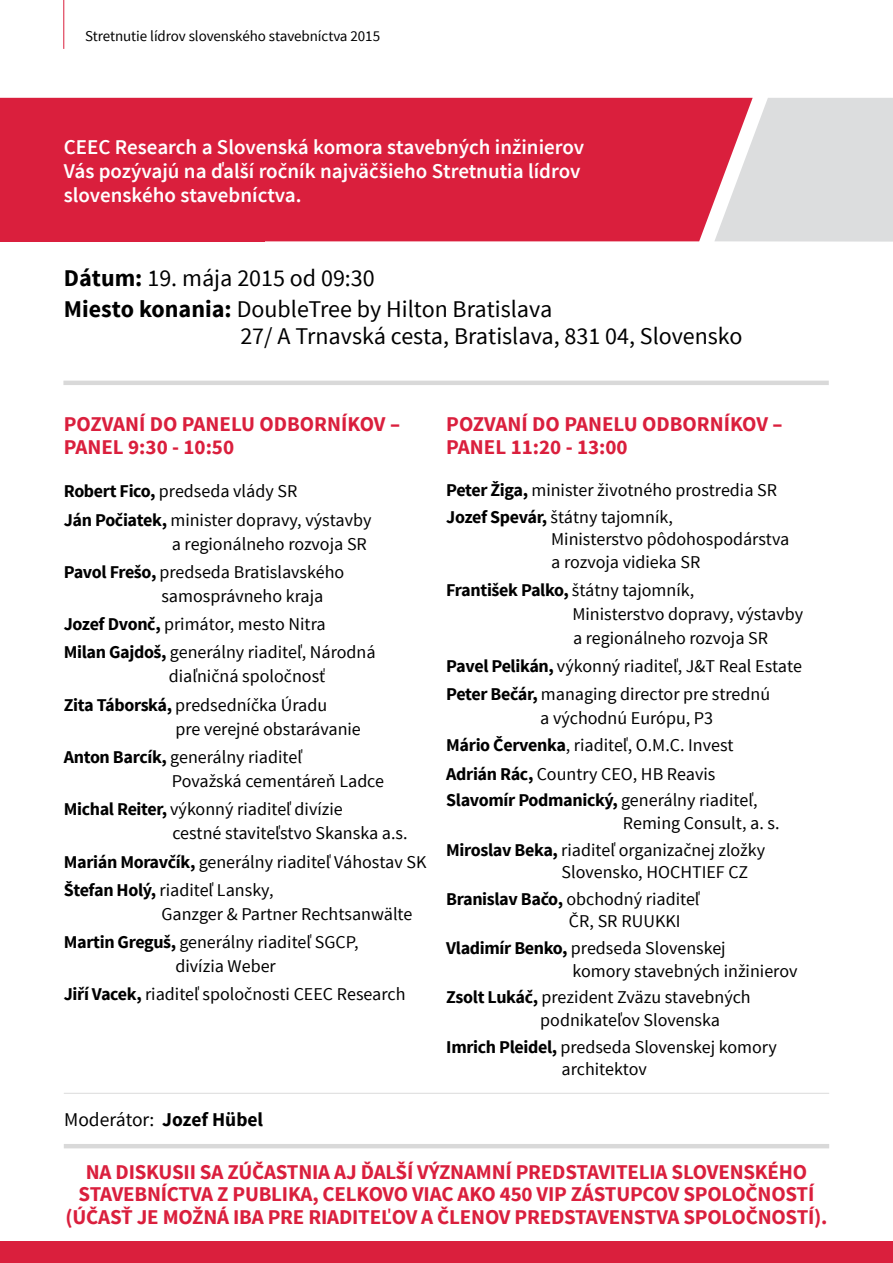
<style>
.page{position:relative;width:893px;height:1263px;background:#fff}
.page>*{position:absolute;margin:0;border:0;box-sizing:border-box;transform-origin:0 0}
.t1{font:24px/31.5px "Source Sans Pro";color:#000}
.t2{font:700 21px/22.5px "Source Sans Pro";letter-spacing:-.01em;color:#da1f3d}
.t3{font:600 21px/24px "Source Sans Pro";color:#fff}
.t4{font:19.5px "Source Sans Pro";color:#000}
.t5{font:18px/28.2px "Source Sans Pro";color:#000}
.t6{font:15px "Source Sans Pro";letter-spacing:-.005em;color:#000}
.s1{font-weight:700}
</style>
<div class="page">
<div style="left:265px;top:98px;width:449px;height:143px;background:#da1f3d"></div>
<div style="left:0;top:98px;width:265px;height:143px;background:#da1f3d"></div>
<svg style="left:714px;top:98px;width:179px;height:144px;background:#ded0d4"></svg>
<hr style="left:63px;top:0;width:1px;height:49px;background:#da1f3d">
<hr style="left:63px;top:381px;width:766px;height:4px;background:#d9d9d9">
<hr style="left:64px;top:1144px;width:765px;height:4px;background:#d9d9d9">
<hr style="left:64px;top:1093px;width:765px;height:1px;background:#000">
<div style="left:0;top:1242px;width:893px;height:21px;background:#da1f3d"></div>
<p class="t6" style="left:85px;top:26px;width:297px">Stretnutie lídrov slovenského stavebníctva 2015</p>
<p class="t3" style="left:64px;top:136px;width:522px">CEEC Research a Slovenská komora stavebných inžinierov<br>Vás pozývajú na ďalší ročník najväčšieho Stretnutia lídrov slovenského stavebníctva.</p>
<h1 class="t1" style="left:64px;top:263px;width:490px"><span class="s1">Dátum:</span> 19. mája 2015 od 09:30<br><span class="s1">Miesto konania:</span> DoubleTree by Hilton Bratislava</h1>
<h1 class="t1" style="left:240px;top:321px;width:504px">27/ A Trnavská cesta, Bratislava, 831 04, Slovensko</h1>
<p class="t2" style="left:64px;top:414px;width:338px">POZVANÍ DO PANELU ODBORNÍKOV –<br>PANEL 9:30 - 10:50</p>
<p class="t5" style="left:64px;top:478px;width:309px"><span class="s1">Robert Fico,</span> predseda vlády SR<br><span class="s1">Ján Počiatek,</span> minister dopravy, výstavby</p>
<p class="t5" style="left:64px;top:530px;width:305px;text-indent:108px">a regionálneho rozvoja SR<br><span class="s1">Pavol Frešo,</span> predseda Bratislavského</p>
<p class="t5" style="left:64px;top:582px;width:313px;text-indent:98px">samosprávneho kraja<br><span class="s1">Jozef Dvonč,</span> primátor, mesto Nitra<br><span class="s1">Milan Gajdoš,</span> generálny riaditeľ, Národná</p>
<p class="t5" style="left:64px;top:663px;width:265px;text-align:right">diaľničná spoločnosť<br><span class="s1">Zita Táborská,</span> predsedníčka Úradu</p>
<p class="t5" style="left:64px;top:715px;width:299px;text-indent:112px">pre verejné obstarávanie<br><span class="s1">Anton Barcík,</span> generálny riaditeľ</p>
<p class="t5" style="left:64px;top:767px;width:322px;text-indent:108px">Považská cementáreň Ladce<br><span class="s1">Michal Reiter,</span> výkonný riaditeľ divízie</p>
<p class="t5" style="left:64px;top:819px;width:364px;text-indent:109px">cestné staviteľstvo Skanska a.s.<br><span class="s1">Marián Moravčík,</span> generálny riaditeľ Váhostav SK<br><span class="s1">Štefan Holý,</span> riaditeľ Lansky,</p>
<p class="t5" style="left:64px;top:900px;width:350px;text-indent:98px">Ganzger &amp; Partner Rechtsanwälte<br><span class="s1">Martin Greguš,</span> generálny riaditeľ SGCP,</p>
<p class="t5" style="left:64px;top:952px;width:343px;text-indent:112px">divízia Weber<br><span class="s1">Jiří Vacek,</span> riaditeľ spoločnosti CEEC Research</p>
<p class="t2" style="left:446px;top:414px;width:338px">POZVANÍ DO PANELU ODBORNÍKOV –<br>PANEL 11:20 - 13:00</p>
<p class="t5" style="left:446px;top:477px;width:332px;line-height:26.7px"><span class="s1">Peter Žiga,</span> minister životného prostredia SR<br><span class="s1">Jozef Spevár,</span> štátny tajomník,</p>
<p class="t5" style="left:551px;top:528px;width:240px;line-height:22.5px">Ministerstvo pôdohospodárstva a rozvoja vidieka SR</p>
<p class="t5" style="left:572px;top:578px;width:232px;line-height:24px;text-indent:-126px"><span class="s1">František Palko,</span> štátny tajomník,<br>Ministerstvo dopravy, výstavby a regionálneho rozvoja SR</p>
<p class="t5" style="left:446px;top:652px;width:357px"><span class="s1">Pavel Pelikán,</span> výkonný riaditeľ, J&amp;T Real Estate<br><span class="s1">Peter Bečár,</span> managing director pre strednú</p>
<p class="t5" style="left:446px;top:705px;width:313px;line-height:27.3px;text-indent:94px">a východnú Európu, P3<br><span class="s1">Mário Červenka</span>, riaditeľ, O.M.C. Invest <span class="s1">Adrián Rác,</span> Country CEO, HB Reavis <span class="s1">Slavomír Podmanický,</span> generálny riaditeľ,</p>
<p class="t5" style="left:446px;top:810px;width:335px;line-height:26.7px;text-indent:177px">Reming Consult, a. s.<br><span class="s1">Miroslav Beka,</span> riaditeľ organizačnej zložky</p>
<p class="t5" style="left:446px;top:859px;width:303px;line-height:26.7px;text-indent:115px">Slovensko, HOCHTIEF CZ<br><span class="s1">Branislav Bačo,</span> obchodný riaditeľ</p>
<p class="t5" style="left:446px;top:908px;width:281px;line-height:26.7px;text-indent:123px">ČR, SR RUUKKI<br><span class="s1">Vladimír Benko,</span> predseda Slovenskej</p>
<p class="t5" style="left:446px;top:957px;width:353px;line-height:26.7px;text-indent:126px">komory stavebných inžinierov<br><span class="s1">Zsolt Lukáč,</span> prezident Zväzu stavebných</p>
<p class="t5" style="left:446px;top:1007px;width:332px;line-height:26.7px;text-indent:94px">podnikateľov Slovenska<br><span class="s1">Imrich Pleidel,</span> predseda Slovenskej komory</p>
<p class="t5" style="left:562px;top:1055px;width:87px">architektov</p>
<p class="t4" style="left:64px;top:1107px;width:201px">Moderátor: <span class="s1">Jozef Hübel</span></p>
<p class="t2" style="left:86px;top:1161px;width:179px">Na diskusii sa zúčastn</p>
<p class="t2" style="left:312px;top:1161px;width:141px">ia aj ďalš í významn</p>
<p class="t2" style="left:505px;top:1161px;width:60px">í predstav</p>
<p class="t2" style="left:610px;top:1161px;width:199px">itelia slovenského</p>
<p class="t2" style="left:79px;top:1184px;width:13px">stav</p>
<p class="t2" style="left:123px;top:1184px;width:68px">ebn íctva</p>
<p class="t2" style="left:65px;top:1184px;width:750px;text-indent:152px">z publ ika, cel kovo viac ako 450 VIP zástupcov spoločn ostí (účasť je možná iba pre riaditeľovačlenovpredstav</p>
<p class="t2" style="left:609px;top:1206px;width:24px">enstva</p>
<p class="t2" style="left:683px;top:1206px;width:146px">spoločn ostí).</p>
</div>
